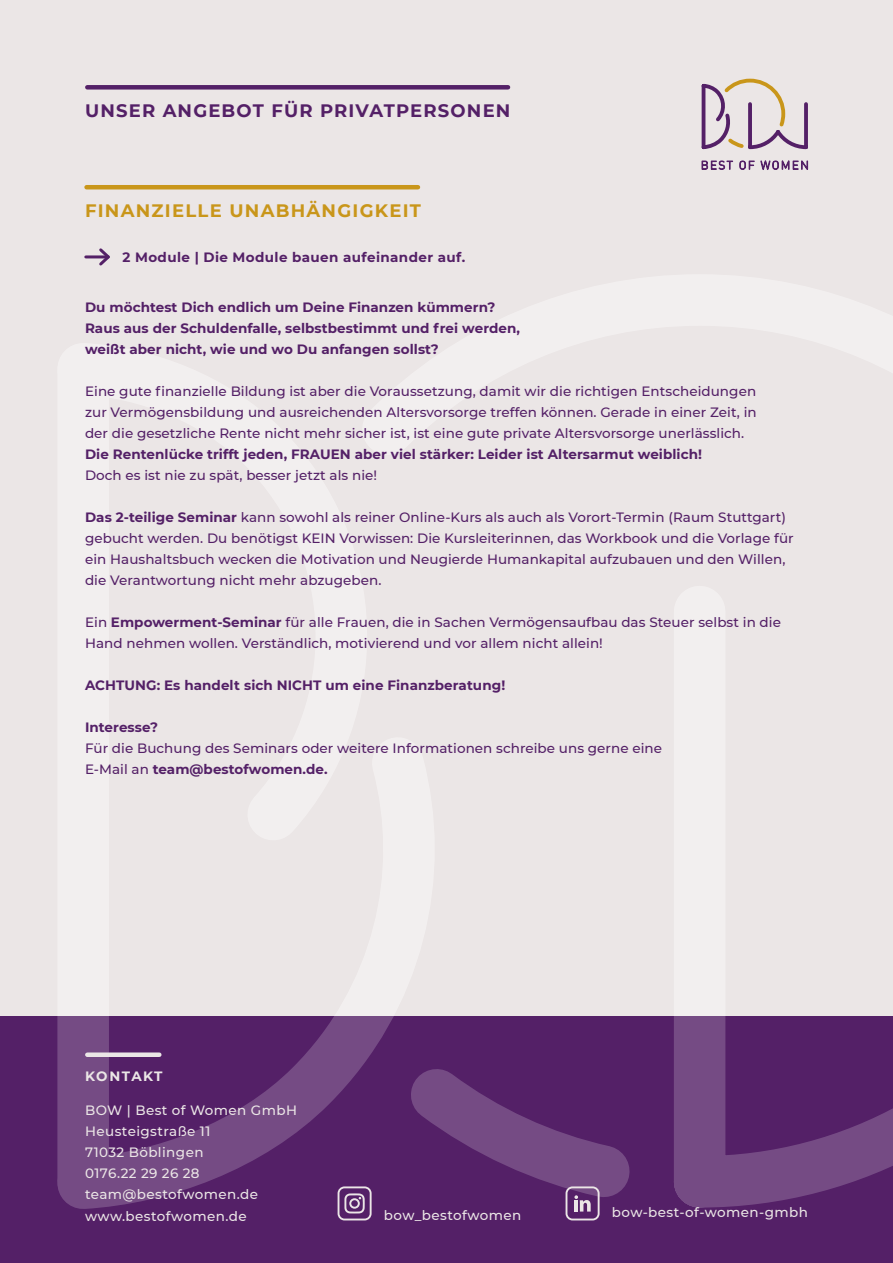
<style>
.page{position:relative;width:893px;height:1263px;background:#ebe6e6}
.page>*{position:absolute;margin:0;border:0;box-sizing:border-box;transform-origin:0 0}
.t1{font:700 18px "Montserrat";letter-spacing:.065em;color:#542067}
.t2{font:700 18px "Montserrat";letter-spacing:.07em;color:#c9961a}
.t3{font:500 13.5px/21px "Montserrat";letter-spacing:.005em;color:#542067}
.t4{font:700 13.5px/21px "Montserrat";letter-spacing:.005em;color:#542067}
.t5{font:500 13.5px/21px "Montserrat";letter-spacing:.03em;color:#ebe6e6}
.t6{font:700 13.5px "Montserrat";letter-spacing:.03em;color:#542067}
.t7{font:700 13.5px "Montserrat";letter-spacing:.105em;color:#ebe6e6}
.s1{font-weight:700}
</style>
<div class="page">
<div style="left:87px;top:85px;width:421px;height:5px;background:#542067"></div>
<svg style="left:701px;top:160px;width:107px;height:10px"></svg>
<svg style="left:701px;top:78px;width:107px;height:72px"></svg>
<hr style="left:87px;top:185px;width:331px;height:4px;background:#c9961a">
<div style="left:0;top:1016px;width:893px;height:247px;background:#542067"></div>
<svg style="left:57px;top:1016px;width:337px;height:205px"></svg>
<svg style="left:365px;top:1023px;width:265px;height:198px"></svg>
<svg style="left:674px;top:1016px;width:219px;height:192px"></svg>
<div style="left:87px;top:1052px;width:72px;height:5px;background:#ebe6e6"></div>
<svg style="left:344px;top:1193px;width:21px;height:20px"></svg>
<div style="left:338px;top:1186px;width:34px;height:34px;border:2px solid #ebe6e6;border-radius:6px"></div>
<svg style="left:574px;top:1195px;width:17px;height:16px"></svg>
<div style="left:566px;top:1186px;width:34px;height:34px;border:2px solid #ebe6e6;border-radius:6px"></div>
<hr style="left:86px;top:255px;width:22px;height:3px;background:#542067">
<svg style="left:96px;top:248px;width:14px;height:18px"></svg>
<h1 class="t1" style="left:85px;top:98px;width:427px">UNSER ANGEBOT FÜR PRIVATPERSONEN</h1>
<h1 class="t2" style="left:85px;top:198px;width:338px">FINANZIELLE UNABHÄNGIGKEIT</h1>
<p class="t6" style="left:122px;top:247px;width:344px">2 Module | Die Module bauen aufeinander auf.</p>
<p class="t4" style="left:85px;top:296px;width:436px">Du möchtest Dich endlich um Deine Finanzen kümmern?<br>Raus aus der Schuldenfalle, selbstbestimmt und frei werden, weißt aber nicht, wie und wo Du anfangen sollst?</p>
<p class="t3" style="left:85px;top:380px;width:673px;text-align:justify">Eine gute finanzielle Bildung ist aber die Voraussetzung, damit wir die richtigen Entscheidungen zur Vermögensbildung und ausreichenden Altersvorsorge treffen können. Gerade in einer Zeit, in der die gesetzliche Rente nicht mehr sicher ist, ist eine gute private Altersvorsorge unerlässlich.</p>
<p class="t4" style="left:85px;top:443px;width:618px">Die Rentenlücke trifft jeden, FRAUEN aber viel stärker: Leider ist Altersarmut weiblich!</p>
<p class="t3" style="left:85px;top:464px;width:294px">Doch es ist nie zu spät, besser jetzt als nie!</p>
<p class="t3" style="left:85px;top:506px;width:710px"><span class="s1">Das 2-teilige Seminar</span> kann sowohl als reiner Online-Kurs als auch als Vorort-Termin (Raum Stuttgart) gebucht werden. Du benötigst KEIN Vorwissen: Die Kursleiterinnen, das Workbook und die Vorlage für ein Haushaltsbuch wecken die Motivation und Neugierde Humankapital aufzubauen und den Willen, die Verantwortung nicht mehr abzugeben.</p>
<p class="t3" style="left:85px;top:611px;width:697px">Ein <span class="s1">Empowerment-Seminar</span> für alle Frauen, die in Sachen Vermögensaufbau das Steuer selbst in die<br>Hand nehmen wollen. Verständlich, motivierend und vor allem nicht allein!</p>
<p class="t4" style="left:85px;top:674px;width:422px">ACHTUNG: Es handelt sich NICHT um eine Finanzberatung!</p>
<p class="t4" style="left:85px;top:716px;width:74px">Interesse?</p>
<p class="t3" style="left:85px;top:737px;width:579px">Für die Buchung des Seminars oder weitere Informationen schreibe uns gerne eine<br>E-Mail an <span class="s1">team@bestofwomen.de.</span></p>
<p class="t7" style="left:85px;top:1066px;width:79px">KONTAKT</p>
<p class="t5" style="left:85px;top:1099px;width:213px">BOW | Best of Women GmbH<br>Heusteigstraße 11<br>71032 Böblingen<br>0176.22 29 26 28 team@bestofwomen.de www.bestofwomen.de</p>
<p class="t5" style="left:384px;top:1204px;width:139px">bow_bestofwomen</p>
<p class="t5" style="left:612px;top:1201px;width:197px">bow-best-of-women-gmbh</p>
</div>
